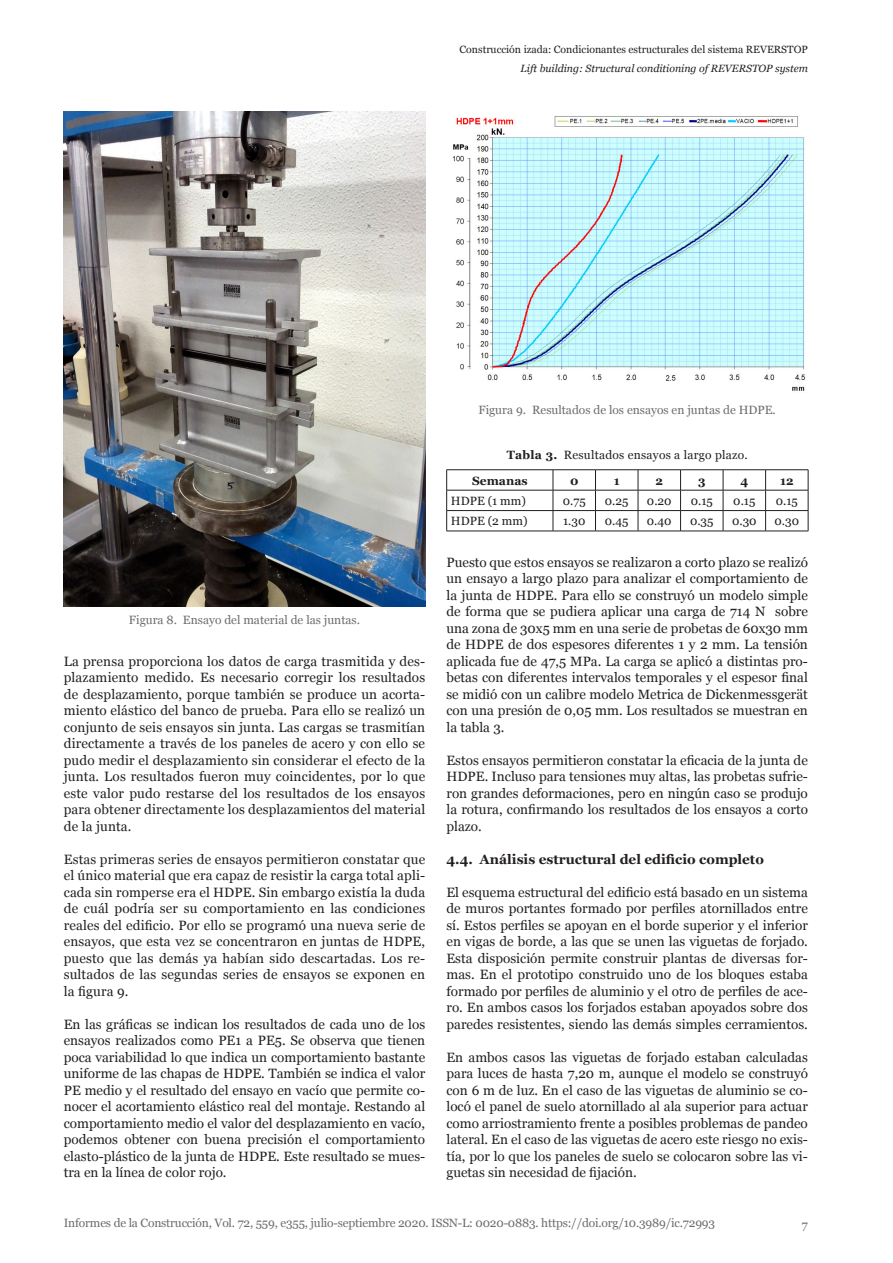
<style>
.page{position:relative;width:893px;height:1263px;background:#fff}
.page>*{position:absolute;margin:0;border:0;box-sizing:border-box;transform-origin:0 0}
.t1{font:13.5px/16.5px "Georgia";color:#231f20;text-align:justify}
.t2{font:700 13.5px "Georgia";color:#231f20}
.t3{font:12px "Georgia";letter-spacing:-.015em;color:#6c6d70}
.t4{font:12px/25.2px "Georgia";letter-spacing:.02em;color:#231f20}
.t5{font:700 12px "Georgia";color:#231f20}
.t6{font:10.5px "Georgia";color:#231f20}
.t7{font:italic 10.5px "Georgia";color:#231f20}
.s1{font-weight:700}
</style>
<div class="page">
<hr style="left:446px;top:510px;width:107px;height:1px;background:#231f20">
<hr style="left:553px;top:510px;width:42px;height:1px;background:#231f20">
<svg style="left:553px;top:470px;width:1px;height:61px"></svg>
<hr style="left:595px;top:510px;width:43px;height:1px;background:#231f20">
<svg style="left:595px;top:470px;width:1px;height:61px"></svg>
<hr style="left:638px;top:510px;width:43px;height:1px;background:#231f20">
<svg style="left:638px;top:470px;width:1px;height:61px"></svg>
<hr style="left:681px;top:510px;width:42px;height:1px;background:#231f20">
<svg style="left:680px;top:470px;width:1px;height:61px"></svg>
<hr style="left:723px;top:510px;width:43px;height:1px;background:#231f20">
<svg style="left:723px;top:470px;width:1px;height:61px"></svg>
<hr style="left:766px;top:510px;width:42px;height:1px;background:#231f20">
<svg style="left:765px;top:470px;width:1px;height:61px"></svg>
<hr style="left:446px;top:531px;width:107px;height:1px;background:#231f20">
<hr style="left:553px;top:531px;width:42px;height:1px;background:#231f20">
<hr style="left:595px;top:531px;width:43px;height:1px;background:#231f20">
<hr style="left:638px;top:531px;width:43px;height:1px;background:#231f20">
<hr style="left:681px;top:531px;width:42px;height:1px;background:#231f20">
<hr style="left:723px;top:531px;width:43px;height:1px;background:#231f20">
<hr style="left:766px;top:531px;width:42px;height:1px;background:#231f20">
<hr style="left:446px;top:469px;width:107px;height:1px;background:#231f20">
<svg style="left:446px;top:470px;width:1px;height:61px"></svg>
<hr style="left:553px;top:469px;width:42px;height:1px;background:#231f20">
<hr style="left:595px;top:469px;width:43px;height:1px;background:#231f20">
<hr style="left:638px;top:469px;width:43px;height:1px;background:#231f20">
<hr style="left:681px;top:469px;width:42px;height:1px;background:#231f20">
<hr style="left:723px;top:469px;width:43px;height:1px;background:#231f20">
<hr style="left:766px;top:469px;width:42px;height:1px;background:#231f20">
<svg style="left:808px;top:470px;width:1px;height:61px"></svg>
<hr style="left:446px;top:490px;width:107px;height:1px;background:#231f20">
<hr style="left:553px;top:490px;width:42px;height:1px;background:#231f20">
<hr style="left:595px;top:490px;width:43px;height:1px;background:#231f20">
<hr style="left:638px;top:490px;width:43px;height:1px;background:#231f20">
<hr style="left:681px;top:490px;width:42px;height:1px;background:#231f20">
<hr style="left:723px;top:490px;width:43px;height:1px;background:#231f20">
<hr style="left:766px;top:490px;width:42px;height:1px;background:#231f20">
<img style="left:64px;top:111px;width:361px;height:496px">
<img style="left:452px;top:116px;width:354px;height:275px">
<p class="t6" style="left:460px;top:43px;width:350px">Construcción izada: Condicionantes estructurales del sistema REVERSTOP</p>
<p class="t7" style="left:521px;top:63px;width:289px">Lift building: Structural conditioning of REVERSTOP system</p>
<p class="t3" style="left:478px;top:403px;width:299px">Figura 9. Resultados de los ensayos en juntas de HDPE.</p>
<p class="t3" style="left:129px;top:613px;width:233px">Figura 8. Ensayo del material de las juntas.</p>
<p class="t1" style="left:64px;top:653px;width:363px">La prensa proporciona los datos de carga trasmitida y des&shy;plazamiento medido. Es necesario corregir los resultados de desplazamiento, porque también se produce un acorta&shy;miento elástico del banco de prueba. Para ello se realizó un conjunto de seis ensayos sin junta. Las cargas se trasmitían directamente a través de los paneles de acero y con ello se pudo medir el desplazamiento sin considerar el efecto de la junta. Los resultados fueron muy coincidentes, por lo que este valor pudo restarse del los resultados de los ensayos para obtener directamente los desplazamientos del material de la junta.</p>
<p class="t1" style="left:64px;top:850px;width:363px">Estas primeras series de ensayos permitieron constatar que el único material que era capaz de resistir la carga total apli&shy;cada sin romperse era el HDPE. Sin embargo existía la duda de cuál podría ser su comportamiento en las condiciones reales del edificio. Por ello se programó una nueva serie de ensayos, que esta vez se concentraron en juntas de HDPE, puesto que las demás ya habían sido descartadas. Los re&shy;sultados de las segundas series de ensayos se exponen en la figura 9.</p>
<p class="t1" style="left:64px;top:1015px;width:363px">En las gráficas se indican los resultados de cada uno de los ensayos realizados como PE1 a PE5. Se observa que tienen poca variabilidad lo que indica un comportamiento bastante uniforme de las chapas de HDPE. También se indica el valor PE medio y el resultado del ensayo en vacío que permite co&shy;nocer el acortamiento elástico real del montaje. Restando al comportamiento medio el valor del desplazamiento en vacío, podemos obtener con buena precisión el comportamiento elasto-plástico de la junta de HDPE. Este resultado se mues&shy;tra en la línea de color rojo.</p>
<p class="t4" style="left:472px;top:442px;width:277px;text-indent:35px"><span class="s1">Tabla 3.</span> Resultados ensayos a largo plazo.<br><span class="s1">Semanas</span></p>
<p class="t5" style="left:570px;top:473px;width:10px">0</p>
<p class="t5" style="left:614px;top:473px;width:7px">1</p>
<p class="t5" style="left:655px;top:473px;width:9px">2</p>
<p class="t5" style="left:698px;top:473px;width:9px">3</p>
<p class="t5" style="left:740px;top:473px;width:9px">4</p>
<p class="t5" style="left:780px;top:473px;width:15px">12</p>
<p class="t4" style="left:451px;top:488px;width:77px">HDPE (1 mm)</p>
<p class="t4" style="left:563px;top:488px;width:24px">0.75</p>
<p class="t4" style="left:605px;top:488px;width:25px">0.25</p>
<p class="t4" style="left:647px;top:488px;width:26px">0.20</p>
<p class="t4" style="left:691px;top:488px;width:24px">0.15</p>
<p class="t4" style="left:733px;top:488px;width:24px">0.15</p>
<p class="t4" style="left:776px;top:488px;width:24px">0.15</p>
<p class="t4" style="left:451px;top:508px;width:78px">HDPE (2 mm)</p>
<p class="t4" style="left:563px;top:508px;width:24px">1.30</p>
<p class="t4" style="left:605px;top:508px;width:25px">0.45</p>
<p class="t4" style="left:647px;top:508px;width:26px">0.40</p>
<p class="t4" style="left:690px;top:508px;width:25px">0.35</p>
<p class="t4" style="left:732px;top:508px;width:26px">0.30</p>
<p class="t4" style="left:775px;top:508px;width:26px">0.30</p>
<p class="t1" style="left:446px;top:554px;width:363px">Puesto que estos ensayos se realizaron a corto plazo se realizó un ensayo a largo plazo para analizar el comportamiento de la junta de HDPE. Para ello se construyó un modelo simple de forma que se pudiera aplicar una carga de 714 N sobre una zona de 30x5 mm en una serie de probetas de 60x30 mm de HDPE de dos espesores diferentes 1 y 2 mm. La tensión aplicada fue de 47,5 MPa. La carga se aplicó a distintas pro&shy;betas con diferentes intervalos temporales y el espesor final se midió con un calibre modelo Metrica de Dickenmessgerät con una presión de 0,05 mm. Los resultados se muestran en la tabla 3.</p>
<p class="t1" style="left:446px;top:752px;width:363px">Estos ensayos permitieron constatar la eficacia de la junta de HDPE. Incluso para tensiones muy altas, las probetas sufrie&shy;ron grandes deformaciones, pero en ningún caso se produjo la rotura, confirmando los resultados de los ensayos a corto plazo.</p>
<p class="t2" style="left:446px;top:851px;width:319px">4.4. Análisis estructural del edificio completo</p>
<p class="t1" style="left:446px;top:884px;width:363px">El esquema estructural del edificio está basado en un sistema de muros portantes formado por perfiles atornillados entre sí. Estos perfiles se apoyan en el borde superior y el inferior en vigas de borde, a las que se unen las viguetas de forjado.<br>Esta disposición permite construir plantas de diversas for&shy;mas. En el prototipo construido uno de los bloques estaba formado por perfiles de aluminio y el otro de perfiles de ace&shy;ro. En ambos casos los forjados estaban apoyados sobre dos paredes resistentes, siendo las demás simples cerramientos.</p>
<p class="t1" style="left:446px;top:1049px;width:363px">En ambos casos las viguetas de forjado estaban calculadas para luces de hasta 7,20 m, aunque el modelo se construyó con 6 m de luz. En el caso de las viguetas de aluminio se co&shy;locó el panel de suelo atornillado al ala superior para actuar como arriostramiento frente a posibles problemas de pandeo lateral. En el caso de las viguetas de acero este riesgo no exis&shy;tía, por lo que los paneles de suelo se colocaron sobre las vi&shy;guetas sin necesidad de fijación.</p>
<p class="t3" style="left:64px;top:1216px;width:653px">Informes de la Construcción, Vol. 72, 559, e355, julio-septiembre 2020. ISSN-L: 0020-0883. https://doi.org/10.3989/ic.72993</p>
<p class="t3" style="left:802px;top:1218px;width:8px">7</p>
</div>
